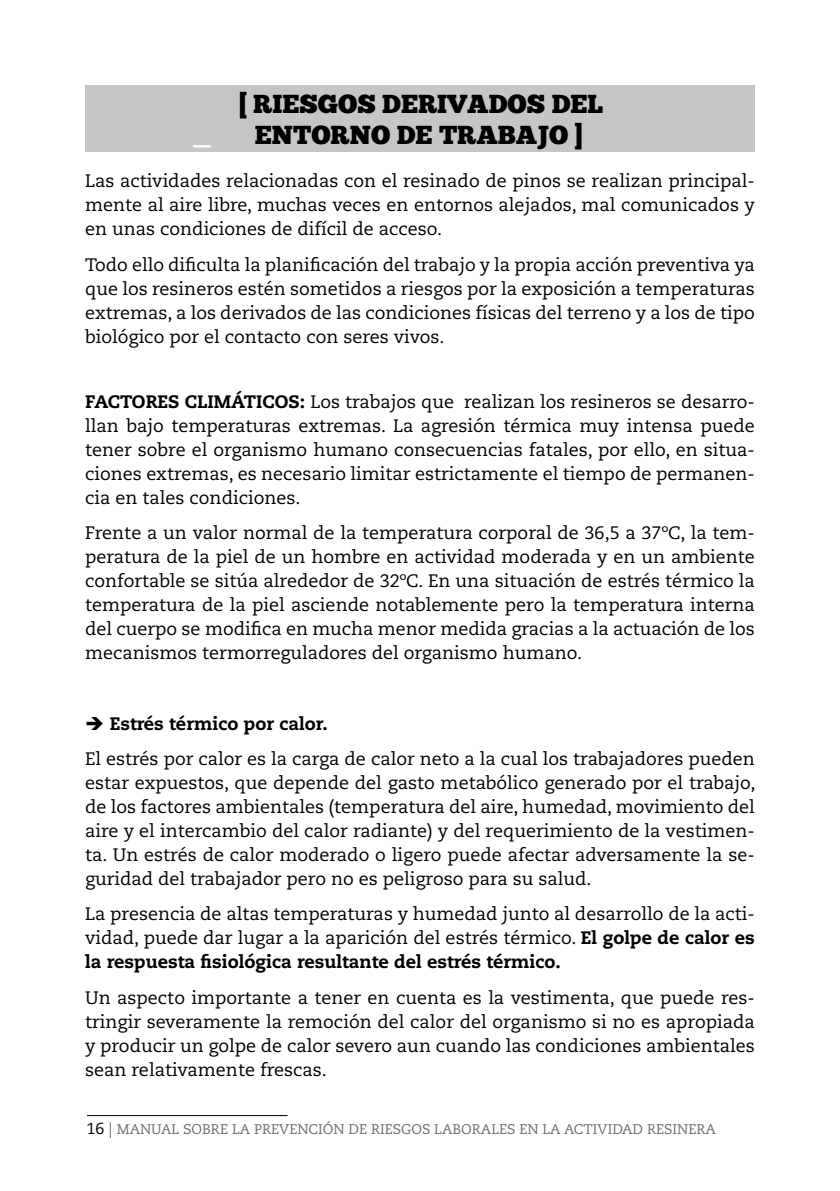
<style>
.page{position:relative;width:840px;height:1191px;background:#fff}
.page>*{position:absolute;margin:0;border:0;box-sizing:border-box;transform-origin:0 0}
.t1{font:26px "Chunk Five";color:#000}
.t2{font:18px/24px "Caecilia LT Std";color:#000;text-align:justify}
.t3{font:14px "Caecilia LT Std";color:#706f6f}
.s1{font-weight:800}
.s2{font-size:16px;color:#000}
.s3{font-size:16px}
</style>
<div class="page">
<hr style="left:87px;top:1115px;width:200px;height:1px;background:#000">
<div style="left:85px;top:85px;width:669px;height:67px;background:#c6c6c6"></div>
<h1 class="t1" style="left:236px;top:88px;width:368px">[ RIESGOS DERIVADOS DEL</h1>
<h1 class="t1" style="left:193px;top:119px;width:393px"><sub>—</sub> ENTORNO DE TRABAJO ]</h1>
<p class="t2" style="left:85px;top:169px;width:670px">Las actividades relacionadas con el resinado de pinos se realizan principal&shy;mente al aire libre, muchas veces en entornos alejados, mal comunicados y en unas condiciones de difícil de acceso.</p>
<p class="t2" style="left:85px;top:252px;width:671px">Todo ello dificulta la planificación del trabajo y la propia acción preventiva ya que los resineros estén sometidos a riesgos por la exposición a temperaturas extremas, a los derivados de las condiciones físicas del terreno y a los de tipo biológico por el contacto con seres vivos.</p>
<p class="t2" style="left:85px;top:389px;width:671px"><span class="s1">FACTORES CLIMÁTICOS:</span> Los trabajos que realizan los resineros se desarro&shy;llan bajo temperaturas extremas. La agresión térmica muy intensa puede tener sobre el organismo humano consecuencias fatales, por ello, en situa&shy;ciones extremas, es necesario limitar estrictamente el tiempo de permanen&shy;cia en tales condiciones.</p>
<p class="t2" style="left:85px;top:521px;width:671px">Frente a un valor normal de la temperatura corporal de 36,5 a 37ºC, la tem&shy;peratura de la piel de un hombre en actividad moderada y en un ambiente confortable se sitúa alrededor de 32ºC. En una situación de estrés térmico la temperatura de la piel asciende notablemente pero la temperatura interna del cuerpo se modifica en mucha menor medida gracias a la actuación de los mecanismos termorreguladores del organismo humano.</p>
<p class="t2" style="left:85px;top:706px;width:670px;line-height:35.4px">➔ <span class="s1">Estrés térmico por calor.<br></span>El estrés por calor es la carga de calor neto a la cual los trabajadores pueden</p>
<p class="t2" style="left:85px;top:771px;width:671px">estar expuestos, que depende del gasto metabólico generado por el trabajo, de los factores ambientales (temperatura del aire, humedad, movimiento del aire y el intercambio del calor radiante) y del requerimiento de la vestimen&shy;ta. Un estrés de calor moderado o ligero puede afectar adversamente la se&shy;guridad del trabajador pero no es peligroso para su salud.</p>
<p class="t2" style="left:85px;top:902px;width:671px">La presencia de altas temperaturas y humedad junto al desarrollo de la acti&shy;vidad, puede dar lugar a la aparición del estrés térmico. <span class="s1">El golpe de calor es la respuesta fisiológica resultante del estrés térmico.</span></p>
<p class="t2" style="left:85px;top:985px;width:671px">Un aspecto importante a tener en cuenta es la vestimenta, que puede res&shy;tringir severamente la remoción del calor del organismo si no es apropiada y producir un golpe de calor severo aun cuando las condiciones ambientales sean relativamente frescas.</p>
<p class="t3" style="left:86px;top:1120px;width:630px"><span class="s2">16</span> <span class="s3">|</span> MANUAL SOBRE LA PREVENCIÓN DE RIESGOS LABORALES EN LA ACTIVIDAD RESINERA</p>
</div>
